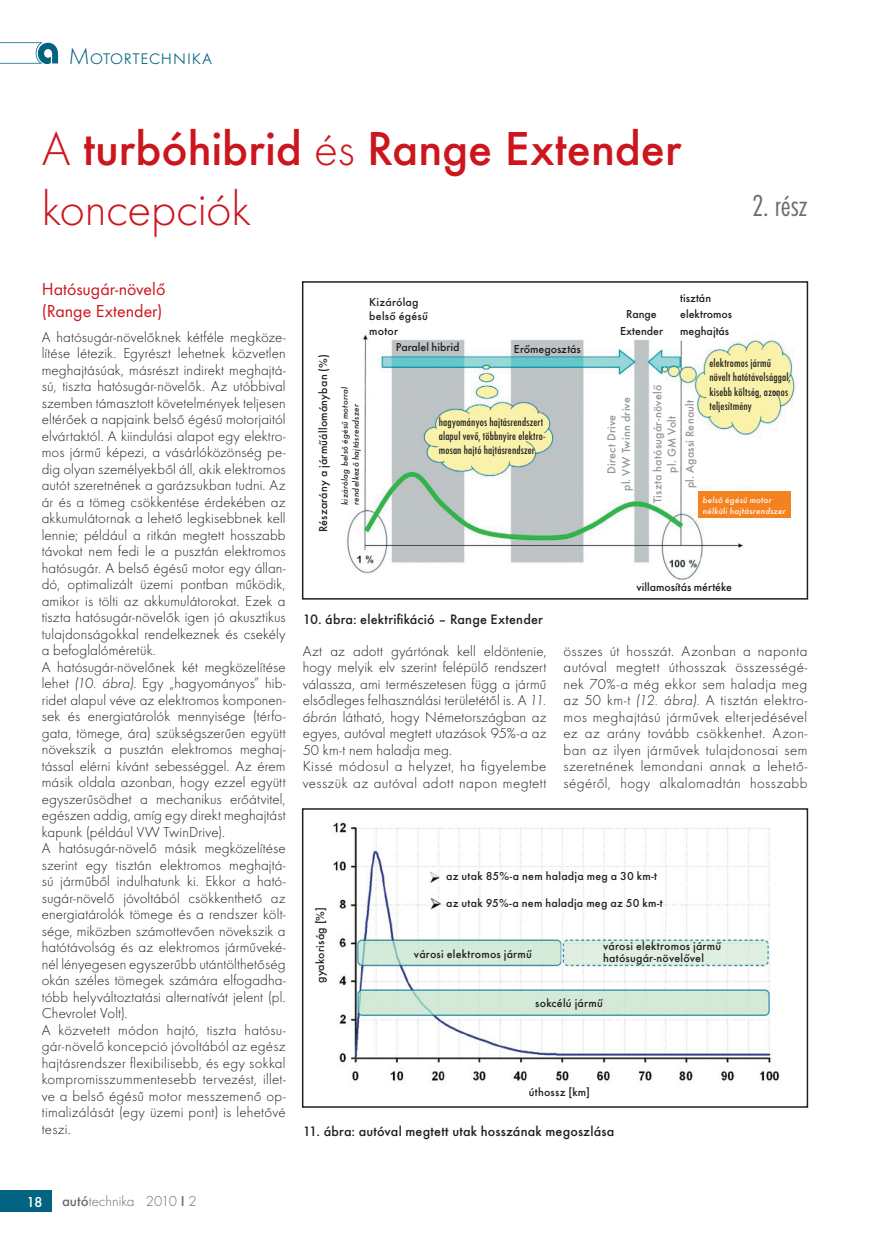
<style>
.page{position:relative;width:872px;height:1246px;background:#fff}
.page>*{position:absolute;margin:0;border:0;box-sizing:border-box;transform-origin:0 0}
.cim{font:500 49.5px/59.4px "Futura TOT";letter-spacing:-.005em;color:#cd151d}
.felcim{font:31.5px "Futura TOT Lig Con";color:#6c6d70}
.fülcim{font:300 24px "Futura TOT";color:#046380}
.alcim{font:18px/21.6px "Futura TOT Boo";color:#cd151d}
.szöveg{font:300 15px/16.5px "Futura TOT";letter-spacing:.01em;color:#231f20;text-align:justify}
.t1{font:300 15px "Futura TOT";color:#6c6d70}
.t2{font:500 15px "Futura TOT";color:#fff}
.kepalairas{font:500 14.25px "Futura TOT";letter-spacing:.015em;color:#231f20}
.kepalairas-2{font:500 12px/14.4px "Futura TOT";letter-spacing:.015em;color:#231f20}
.kepalairas-3{font:12px/14.4px "Futura TOT Med Con";letter-spacing:.015em;color:#231f20}
.kepalairas-4{font:500 12px "Futura TOT";letter-spacing:.02em;color:#939598}
.kepalairas-5{font:italic 500 9px/10.8px "Futura TOT";letter-spacing:.02em;color:#231f20}
.kepalairas-6{font:italic 500 9px/10.8px "Futura TOT";letter-spacing:.025em;color:#fff}
.s1{font-weight:300}
.s2{font-style:italic}
.s3{font-weight:500}
</style>
<div class="page">
<div style="left:0;top:1191px;width:51px;height:21px;background:#046380"></div>
<svg style="left:0;top:42px;width:58px;height:22px"></svg>
<img style="left:347px;top:334px;width:448px;height:246px">
<div style="left:302px;top:281px;width:506px;height:319px;border:2px solid #231f20"></div>
<div style="left:698px;top:491px;width:93px;height:27px;background:#f58220"></div>
<img style="left:333px;top:822px;width:447px;height:259px">
<div style="left:302px;top:808px;width:506px;height:300px;border:2px solid #231f20"></div>
<p class="fülcim" style="left:68px;top:43px;width:145px">Motortechnika</p>
<p class="cim" style="left:42px;top:119px;width:641px"><span class="s1">A</span> turbóhibrid <span class="s1">és</span> Range Extender <span class="s1">koncepciók</span></p>
<p class="felcim" style="left:752px;top:187px;width:57px">2. rész</p>
<p class="alcim" style="left:42px;top:278px;width:125px">Hatósugár-növelő (Range Extender)</p>
<p class="szöveg" style="left:42px;top:328px;width:245px">A hatósugár-növelőknek kétféle megköze&shy;lítése létezik. Egyrészt lehetnek közvetlen meghajtásúak, másrészt indirekt meghajtá&shy;sú, tiszta hatósugár-növelők. Az utóbbival szemben támasztott követelmények teljesen eltérőek a napjaink belső égésű motorjaitól elvártaktól. A kiindulási alapot egy elektro&shy;mos jármű képezi, a vásárlóközönség pe&shy;dig olyan személyekből áll, akik elektromos autót szeretnének a garázsukban tudni. Az ár és a tömeg csökkentése érdekében az akkumulátornak a lehető legkisebbnek kell lennie; például a ritkán megtett hosszabb távokat nem fedi le a pusztán elektromos hatósugár. A belső égésű motor egy állan&shy;dó, optimalizált üzemi pontban működik, amikor is tölti az akkumulátorokat. Ezek a tiszta hatósugár-növelők igen jó akusztikus tulajdonságokkal rendelkeznek és csekély a befoglalóméretük.</p>
<p class="szöveg" style="left:42px;top:658px;width:245px">A hatósugár-növelőnek két megközelítése lehet <span class="s2">(10. ábra)</span>. Egy „hagyományos” hib&shy;ridet alapul véve az elektromos komponen&shy;sek és energiatárolók mennyisége (térfo&shy;gata, tömege, ára) szükségszerűen együtt növekszik a pusztán elektromos meghaj&shy;tással elérni kívánt sebességgel. Az érem másik oldala azonban, hogy ezzel együtt egyszerűsödhet a mechanikus erőátvitel, egészen addig, amíg egy direkt meghajtást kapunk (például VW TwinDrive).</p>
<p class="szöveg" style="left:42px;top:840px;width:245px">A hatósugár-növelő másik megközelítése szerint egy tisztán elektromos meghajtá&shy;sú járműből indulhatunk ki. Ekkor a ható&shy;sugár-növelő jóvoltából csökkenthető az energiatárolók tömege és a rendszer költ&shy;sége, miközben számottevően növekszik a hatótávolság és az elektromos járműveké&shy;nél lényegesen egyszerűbb utántölthetőség okán széles tömegek számára elfogadha&shy;tóbb helyváltoztatási alternatívát jelent (pl.<br>Chevrolet Volt).</p>
<p class="szöveg" style="left:42px;top:1021px;width:245px">A közvetett módon hajtó, tiszta hatósu&shy;gár-növelő koncepció jóvoltából az egész hajtásrendszer flexibilisebb, és egy sokkal kompromisszummentesebb tervezést, illet&shy;ve a belső égésű motor messzemenő op&shy;timalizálását (egy üzemi pont) is lehetővé teszi.</p>
<p class="kepalairas-2" style="left:316px;top:532px;width:179px;rotate:-90deg">Részarány a járműállományban (%)</p>
<p class="kepalairas-2" style="left:369px;top:295px;width:60px">Kizárólag belső égésű motor</p>
<p class="kepalairas-2" style="left:396px;top:340px;width:65px">Paralel hibrid</p>
<p class="kepalairas-2" style="left:514px;top:341px;width:68px">Erőmegosztás</p>
<p class="kepalairas-5" style="left:339px;top:505px;width:120px;rotate:-90deg">kizárólag belső égésű motorral rendelkező hajtásrendszer</p>
<p class="kepalairas-3" style="left:439px;top:415px;width:108px">hagyományos hajtásrendszert alapul vevő, többnyire elektro&shy;mosan hajtó hajtásrendszer</p>
<p class="kepalairas" style="left:303px;top:611px;width:242px">10. ábra: elektrifikáció – Range Extender</p>
<p class="kepalairas-2" style="left:620px;top:306px;width:44px;line-height:16.5px;text-align:center">Range<br>Extender</p>
<p class="kepalairas-2" style="left:680px;top:289px;width:53px;line-height:16.5px">tisztán elektromos</p>
<p class="kepalairas-2" style="left:680px;top:324px;width:50px">meghajtás</p>
<p class="kepalairas-3" style="left:709px;top:356px;width:83px">elektromos jármű növelt hatótávolsággal, kisebb költség, azonos teljesítmény</p>
<p class="kepalairas-4" style="left:650px;top:503px;width:120px;rotate:-90deg">Tiszta hatósugár-növelő</p>
<p class="kepalairas-4" style="left:619px;top:491px;width:95px;rotate:-90deg">pl. VW Twinn drive</p>
<p class="kepalairas-4" style="left:682px;top:488px;width:90px;rotate:-90deg">pl. Agassi Renault</p>
<p class="kepalairas-4" style="left:604px;top:474px;width:60px;rotate:-90deg">Direct Drive</p>
<p class="kepalairas-4" style="left:665px;top:472px;width:58px;rotate:-90deg">pl. GM Volt</p>
<p class="kepalairas-6" style="left:703px;top:494px;width:85px">belső égésű motor nélküli hajtásrendszer</p>
<p class="kepalairas-2" style="left:636px;top:580px;width:97px">villamosítás mértéke</p>
<p class="szöveg" style="left:303px;top:642px;width:245px">Azt az adott gyártónak kell eldöntenie, hogy melyik elv szerint felépülő rendszert válassza, ami természetesen függ a jármű elsődleges felhasználási területétől is. A <span class="s2">11. ábrán</span> látható, hogy Németországban az egyes, autóval megtett utazások 95%-a az 50 km-t nem haladja meg.</p>
<p class="szöveg" style="left:303px;top:758px;width:245px">Kissé módosul a helyzet, ha figyelembe vesszük az autóval adott napon megtett</p>
<p class="szöveg" style="left:563px;top:642px;width:245px">összes út hosszát. Azonban a naponta autóval megtett úthosszak összességé&shy;nek 70%-a még ekkor sem haladja meg az 50 km-t <span class="s2">(12. ábra).</span> A tisztán elektro&shy;mos meghajtású járművek elterjedésével ez az arány tovább csökkenhet. Azon&shy;ban az ilyen járművek tulajdonosai sem szeretnének lemondani annak a lehető&shy;ségéről, hogy alkalomadtán hosszabb</p>
<p class="kepalairas-2" style="left:313px;top:983px;width:77px;rotate:-90deg">gyakoriság [%]</p>
<p class="kepalairas-2" style="left:446px;top:868px;width:212px">az utak 85%-a nem haladja meg a 30 km-t</p>
<p class="kepalairas-2" style="left:446px;top:896px;width:218px">az utak 95%-a nem haladja meg az 50 km-t</p>
<p class="kepalairas-2" style="left:414px;top:946px;width:120px">városi elektromos jármű</p>
<p class="kepalairas-2" style="left:603px;top:940px;width:120px;line-height:12px">városi elektromos jármű hatósugár-növelővel</p>
<p class="kepalairas-2" style="left:535px;top:996px;width:69px">sokcélú jármű</p>
<p class="kepalairas-2" style="left:529px;top:1085px;width:63px">úthossz [km]</p>
<p class="kepalairas" style="left:303px;top:1122px;width:313px">11. ábra: autóval megtett utak hosszának megoszlása</p>
<p class="t2" style="left:27px;top:1193px;width:17px">18</p>
<p class="t1" style="left:62px;top:1193px;width:136px"><span class="s3">autó</span>technika 2010 <span class="s3">I</span> 2</p>
</div>
